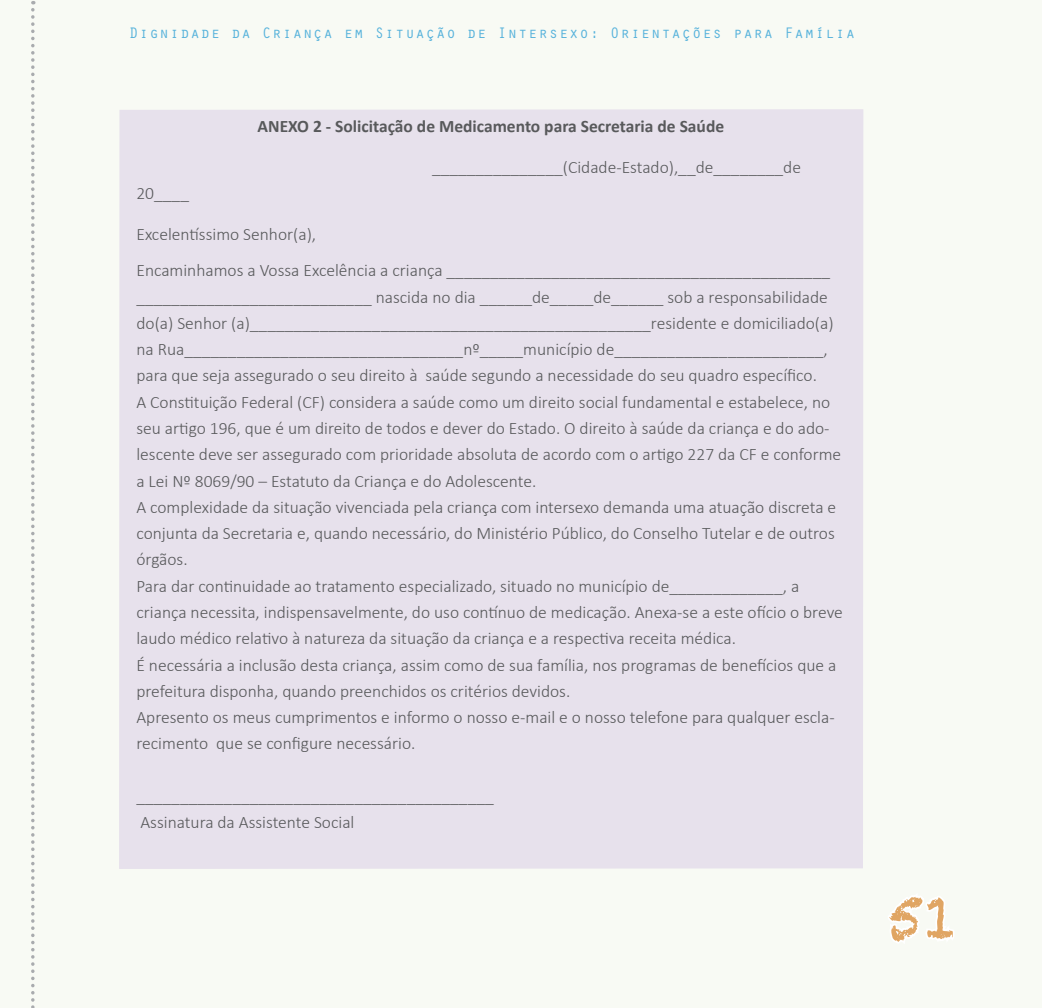
<style>
.page{position:relative;width:1042px;height:1008px;background:#fff}
.page>*{position:absolute;margin:0;border:0;box-sizing:border-box;transform-origin:0 0}
.t1{font:57.75px "Chalkduster";color:#e0a563}
.t2{font:300 17.5px/26.2px "Calibri";color:#58595b}
.t3{font:700 17.5px "Calibri";color:#58595b}
.t4{font:15.75px "Orator Std";letter-spacing:.05em;color:#56b2db}
</style>
<div class="page">
<div style="left:0;top:0;width:1042px;height:1007px;background:#f8faf4"></div>
<svg style="left:888px;top:895px;width:66px;height:48px"></svg>
<div style="left:119px;top:109px;width:744px;height:759px;background:#e7e1ec"></div>
<svg style="left:31px;top:10px;width:4px;height:998px"></svg>
<p class="t4" style="left:129px;top:19px;width:728px">Dignidade da Criança em Situação de Intersexo: Orientações para Família</p>
<p class="t3" style="left:258px;top:114px;width:468px">ANEXO 2 - Solicitação de Medicamento para Secretaria de Saúde</p>
<p class="t2" style="left:432px;top:153px;width:370px">_______________(Cidade-Estado),__de________de</p>
<p class="t2" style="left:136px;top:179px;width:54px">20____</p>
<p class="t2" style="left:136px;top:215px;width:695px;line-height:36.2px">Excelentíssimo Senhor(a),<br>Encaminhamos a Vossa Excelência a criança ____________________________________________</p>
<p class="t2" style="left:136px;top:283px;width:708px">___________________________ nascida no dia ______de_____de______ sob a responsabilidade do(a) Senhor (a)______________________________________________residente e domiciliado(a) na Rua________________________________nº_____município de________________________, para que seja assegurado o seu direito à saúde segundo a necessidade do seu quadro específico.<br>A Constituição Federal (CF) considera a saúde como um direito social fundamental e estabelece, no seu artigo 196, que é um direito de todos e dever do Estado. O direito à saúde da criança e do ado&shy;lescente deve ser assegurado com prioridade absoluta de acordo com o artigo 227 da CF e conforme a Lei Nº 8069/90 – Estatuto da Criança e do Adolescente.<br>A complexidade da situação vivenciada pela criança com intersexo demanda uma atuação discreta e conjunta da Secretaria e, quando necessário, do Ministério Público, do Conselho Tutelar e de outros órgãos.<br>Para dar continuidade ao tratamento especializado, situado no município de_____________, a criança necessita, indispensavelmente, do uso contínuo de medicação. Anexa-se a este ofício o breve laudo médico relativo à natureza da situação da criança e a respectiva receita médica.<br>É necessária a inclusão desta criança, assim como de sua família, nos programas de benefícios que a prefeitura disponha, quando preenchidos os critérios devidos.<br>Apresento os meus cumprimentos e informo o nosso e-mail e o nosso telefone para qualquer escla&shy;recimento que se configure necessário.</p>
<p class="t2" style="left:136px;top:781px;width:359px">_________________________________________<br>Assinatura da Assistente Social</p>
<h1 class="t1" style="left:887px;top:883px;width:72px">51</h1>
</div>
